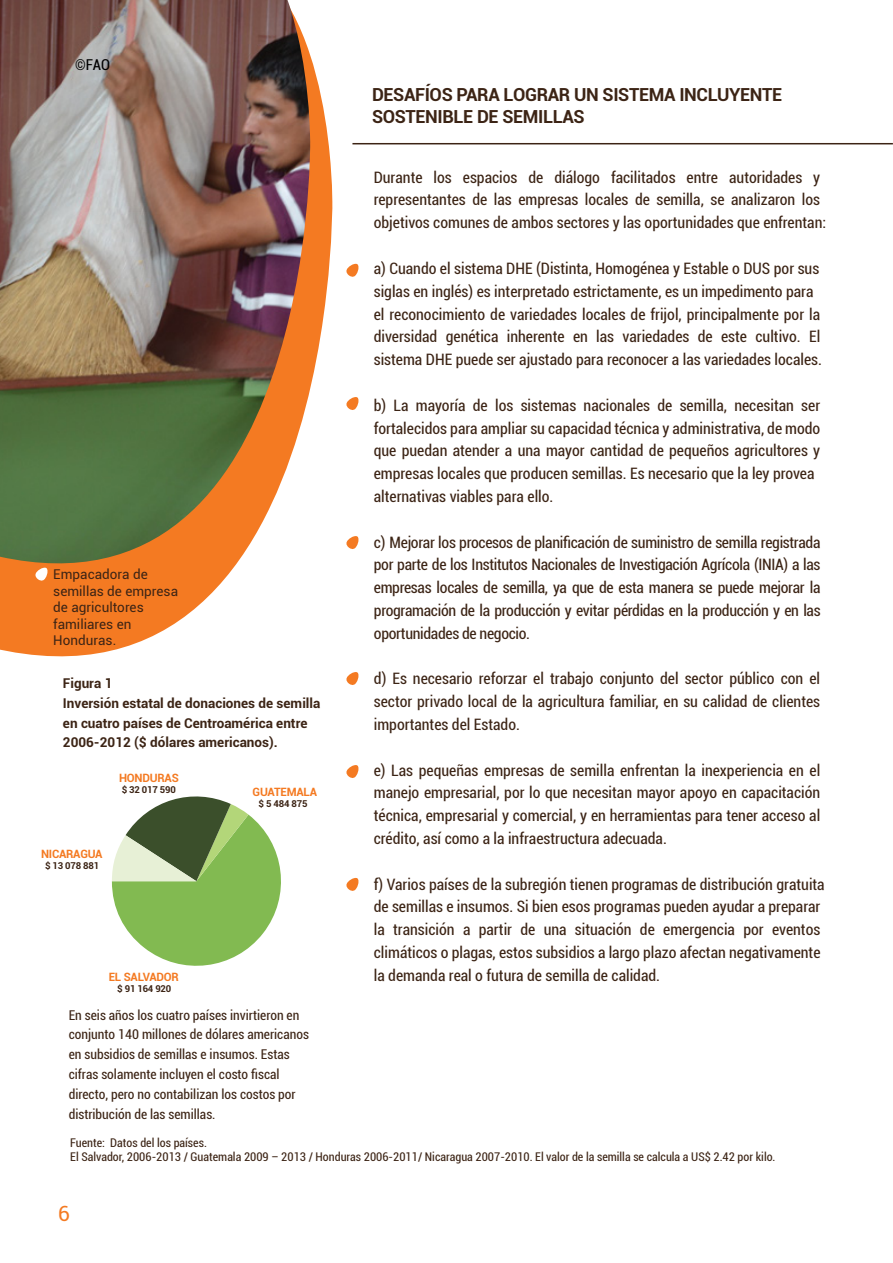
<style>
.page{position:relative;width:893px;height:1263px;background:#fff}
.page>*{position:absolute;margin:0;border:0;box-sizing:border-box;transform-origin:0 0}
.t1{font:21px "Roboto Slab";color:#f47a22}
.t2{font:700 18px/21.6px "Roboto";letter-spacing:-.02em;color:#3c2415}
.t3{font:condensed 15.75px/22.8px "Roboto";color:#3c2415}
.t4{font:condensed 15px "Roboto";color:#000}
.t5{font:condensed 13.5px/19.8px "Roboto";color:#3c2415}
.t6{font:700 13.5px/19.8px "Roboto";color:#3c2415}
.t7{font:13.5px/16.5px "Roboto";color:#3c2415}
.t8{font:condensed 12px/13.8px "Roboto";color:#3c2415}
.t9{font:700 11.55px "Roboto";letter-spacing:-.02em;color:#f47a22}
.t10{font:700 9.45px "Roboto";letter-spacing:-.02em;color:#3c2415}
</style>
<div class="page">
<svg style="left:0;top:64px;width:333px;height:593px"></svg>
<img style="left:0;top:0;width:313px;height:578px">
<hr style="left:352px;top:143px;width:541px;height:1px;background:#3c2415">
<svg style="left:112px;top:796px;width:169px;height:170px"></svg>
<svg style="left:346px;top:263px;width:13px;height:14px"></svg>
<svg style="left:346px;top:397px;width:13px;height:13px"></svg>
<svg style="left:346px;top:536px;width:13px;height:13px"></svg>
<svg style="left:346px;top:672px;width:13px;height:13px"></svg>
<svg style="left:346px;top:765px;width:13px;height:13px"></svg>
<svg style="left:346px;top:877px;width:13px;height:14px"></svg>
<svg style="left:31px;top:567px;width:17px;height:17px"></svg>
<p class="t4" style="left:75px;top:54px;width:37px">©FAO</p>
<p class="t7" style="left:53px;top:566px;width:126px">Empacadora de semillas de empresa de agricultores familiares en<br>Honduras.</p>
<p class="t6" style="left:63px;top:673px;width:259px">Figura 1<br>Inversión estatal de donaciones de semilla en cuatro países de Centroamérica entre<br>2006-2012 ($ dólares americanos).</p>
<p class="t9" style="left:119px;top:769px;width:61px">HONDURAS</p>
<p class="t10" style="left:122px;top:782px;width:56px">$ 32 017 590</p>
<p class="t9" style="left:41px;top:846px;width:63px">NICARAGUA</p>
<p class="t10" style="left:45px;top:859px;width:56px">$ 13 078 881</p>
<p class="t9" style="left:109px;top:969px;width:71px">EL SALVADOR</p>
<p class="t10" style="left:117px;top:982px;width:56px">$ 91 164 920</p>
<p class="t9" style="left:253px;top:783px;width:66px">GUATEMALA</p>
<p class="t10" style="left:259px;top:796px;width:50px">$ 5 484 875</p>
<p class="t5" style="left:69px;top:1004px;width:242px">En seis años los cuatro países invirtieron en conjunto 140 millones de dólares americanos en subsidios de semillas e insumos. Estas cifras solamente incluyen el costo fiscal directo, pero no contabilizan los costos por distribución de las semillas.</p>
<p class="t2" style="left:372px;top:83px;width:411px">DESAFÍOS PARA LOGRAR UN SISTEMA INCLUYENTE<br>SOSTENIBLE DE SEMILLAS</p>
<p class="t3" style="left:374px;top:165px;width:454px">Durante los espacios de diálogo facilitados entre autoridades y representantes de las empresas locales de semilla, se analizaron los objetivos comunes de ambos sectores y las oportunidades que enfrentan:</p>
<p class="t3" style="left:374px;top:256px;width:450px">a) Cuando el sistema DHE (Distinta, Homogénea y Estable o DUS por sus siglas en inglés) es interpretado estrictamente, es un impedimento para el reconocimiento de variedades locales de frijol, principalmente por la diversidad genética inherente en las variedades de este cultivo. El sistema DHE puede ser ajustado para reconocer a las variedades locales.</p>
<p class="t3" style="left:374px;top:393px;width:448px">b) La mayoría de los sistemas nacionales de semilla, necesitan ser fortalecidos para ampliar su capacidad técnica y administrativa, de modo que puedan atender a una mayor cantidad de pequeños agricultores y empresas locales que producen semillas. Es necesario que la ley provea alternativas viables para ello.</p>
<p class="t3" style="left:374px;top:530px;width:448px;text-align:justify">c) Mejorar los procesos de planificación de suministro de semilla registrada por parte de los Institutos Nacionales de Investigación Agrícola (INIA) a las empresas locales de semilla, ya que de esta manera se puede mejorar la programación de la producción y evitar pérdidas en la producción y en las oportunidades de negocio.</p>
<p class="t3" style="left:374px;top:667px;width:448px;text-align:justify">d) Es necesario reforzar el trabajo conjunto del sector público con el sector privado local de la agricultura familiar, en su calidad de clientes importantes del Estado.</p>
<p class="t3" style="left:374px;top:758px;width:448px;text-align:justify">e) Las pequeñas empresas de semilla enfrentan la inexperiencia en el manejo empresarial, por lo que necesitan mayor apoyo en capacitación técnica, empresarial y comercial, y en herramientas para tener acceso al crédito, así como a la infraestructura adecuada.</p>
<p class="t3" style="left:374px;top:872px;width:452px">f) Varios países de la subregión tienen programas de distribución gratuita de semillas e insumos. Si bien esos programas pueden ayudar a preparar la transición a partir de una situación de emergencia por eventos climáticos o plagas, estos subsidios a largo plazo afectan negativamente la demanda real o futura de semilla de calidad.</p>
<p class="t8" style="left:70px;top:1135px;width:707px">Fuente: Datos del los países.<br>El Salvador, 2006-2013 / Guatemala 2009 – 2013 / Honduras 2006-2011/ Nicaragua 2007-2010. El valor de la semilla se calcula a US$ 2.42 por kilo.</p>
<h1 class="t1" style="left:58px;top:1199px;width:13px">6</h1>
</div>
